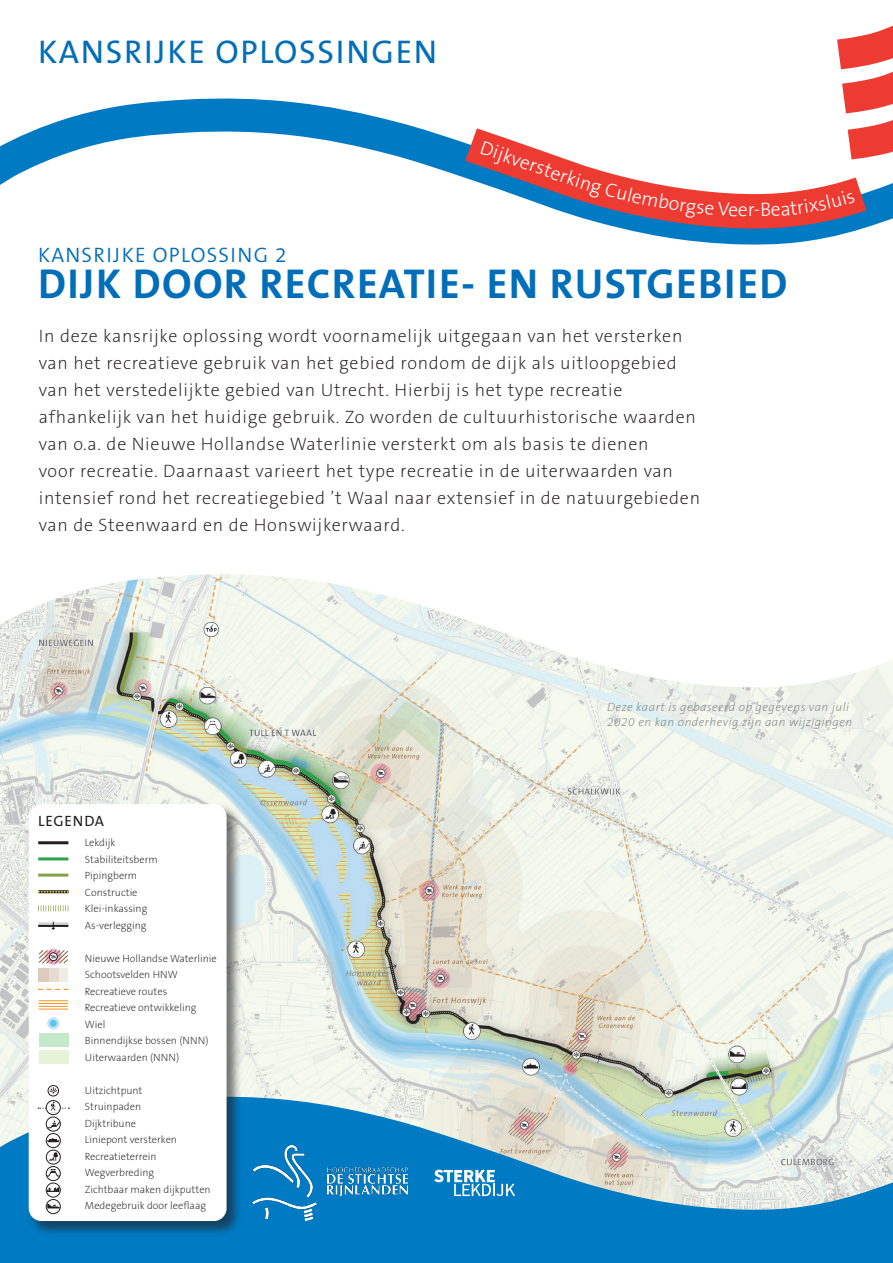
<style>
.page{position:relative;width:893px;height:1263px;background:#fff}
.page>*{position:absolute;margin:0;border:0;box-sizing:border-box;transform-origin:0 0}
.t1{font:700 42px "The Sans B7";letter-spacing:.03em;color:#006eb9}
.t2{font:33px "The Sans B5 Plain";letter-spacing:.05em;color:#006eb9}
.t3{font:300 21px "The Sans B4";letter-spacing:.06em;color:#006eb9}
.t4{font:300 19.5px "The Sans B3";color:#fff}
.t5{font:200 18px/27px "The Sans B2";letter-spacing:.04em;color:#231f20}
.t6{font:15px "The Sans B5 Plain";letter-spacing:.05em;color:#231f20}
.t7{font:italic 200 12px/15px "The Sans B2";letter-spacing:.04em;color:#808285}
.t8{font:200 10.5px/16.5px "The Sans B2";color:#231f20}
</style>
<div class="page">
<img style="left:0;top:688px;width:893px;height:407px">
<svg style="left:0;top:98px;width:437px;height:87px"></svg>
<svg style="left:0;top:574px;width:893px;height:114px"></svg>
<svg style="left:0;top:1095px;width:893px;height:168px;background:#5da6cc"></svg>
<svg style="left:837px;top:25px;width:56px;height:85px"></svg>
<svg style="left:437px;top:110px;width:456px;height:135px"></svg>
<div style="left:28px;top:803px;width:214px;height:433px;background:#231f20;opacity:.6"></div>
<div style="left:29px;top:804px;width:198px;height:417px;background:#fff;border-radius:13px"></div>
<svg style="left:47px;top:1017px;width:12px;height:12px"></svg>
<div style="left:50px;top:1020px;width:7px;height:7px;background:#5fc0e8;border-radius:50%"></div>
<div style="left:48px;top:1085px;width:11px;height:11px;border:1px solid #231f20;border-radius:50%"></div>
<svg style="left:49px;top:1087px;width:8px;height:6px"></svg>
<svg style="left:39px;top:1000px;width:29px;height:10px"></svg>
<div style="left:46px;top:1100px;width:14px;height:15px;background:#bdbcbc;border-radius:50%"></div>
<div style="left:46px;top:1100px;width:15px;height:15px;border:1px solid #231f20;border-radius:50%"></div>
<svg style="left:46px;top:1133px;width:14px;height:14px"></svg>
<div style="left:46px;top:1133px;width:15px;height:15px;border:1px solid #231f20;border-radius:50%"></div>
<svg style="left:47px;top:1138px;width:13px;height:4px"></svg>
<div style="left:46px;top:1166px;width:15px;height:15px;border:1px solid #231f20;border-radius:50%"></div>
<svg style="left:45px;top:1149px;width:16px;height:27px"></svg>
<div style="left:46px;top:1183px;width:15px;height:14px;border:1px solid #231f20;border-radius:50%"></div>
<svg style="left:47px;top:1187px;width:12px;height:5px"></svg>
<svg style="left:46px;top:1199px;width:14px;height:14px"></svg>
<div style="left:46px;top:1199px;width:15px;height:15px;border:1px solid #231f20;border-radius:50%"></div>
<svg style="left:47px;top:1204px;width:13px;height:4px"></svg>
<svg style="left:38px;top:1102px;width:31px;height:30px"></svg>
<svg style="left:38px;top:989px;width:30px;height:1px"></svg>
<svg style="left:38px;top:949px;width:30px;height:15px"></svg>
<div style="left:39px;top:968px;width:29px;height:13px;background:#f2ece7"></div>
<div style="left:39px;top:968px;width:20px;height:13px;background:#e6dbd2"></div>
<div style="left:39px;top:968px;width:10px;height:13px;background:#dcccc0"></div>
<hr style="left:38px;top:857px;width:30px;height:3px;background:#29a449">
<hr style="left:38px;top:841px;width:30px;height:3px;background:#231f20">
<hr style="left:38px;top:873px;width:30px;height:3px;background:#88a249">
<hr style="left:38px;top:890px;width:31px;height:3px;background:#231f20">
<hr style="left:38px;top:925px;width:30px;height:2px;background:#231f20">
<hr style="left:38px;top:922px;width:31px;height:3px;background:#d1d2d4">
<svg style="left:38px;top:905px;width:30px;height:6px"></svg>
<svg style="left:38px;top:891px;width:30px;height:1px"></svg>
<svg style="left:51px;top:922px;width:4px;height:8px"></svg>
<div style="left:39px;top:1050px;width:29px;height:13px;background:#e6f3d6"></div>
<div style="left:39px;top:1033px;width:30px;height:14px;background:#c4e8c9"></div>
<img style="left:253px;top:1145px;width:154px;height:75px">
<svg style="left:434px;top:1170px;width:81px;height:26px"></svg>
<svg style="left:480px;top:141px;width:42px;height:26px"></svg>
<svg style="left:560px;top:170px;width:194px;height:48px"></svg>
<div style="left:762px;top:191px;width:93px;height:25px;background:#ee3b32"></div>
<h2 class="t2" style="left:38px;top:35px;width:401px">KANSRIJKE OPLOSSINGEN</h2>
<p class="t4" style="left:524px;top:151px;width:44px;rotate:20deg">erste</p>
<p class="t4" style="left:754px;top:200px;width:8px">-</p>
<p class="t3" style="left:38px;top:244px;width:250px">KANSRIJKE OPLOSSING 2</p>
<h1 class="t1" style="left:38px;top:262px;width:751px">DIJK DOOR RECREATIE- EN RUSTGEBIED</h1>
<p class="t5" style="left:39px;top:323px;width:663px">In deze kansrijke oplossing wordt voornamelijk uitgegaan van het versterken van het recreatieve gebruik van het gebied rondom de dijk als uitloopgebied van het verstedelijkte gebied van Utrecht. Hierbij is het type recreatie afhankelijk van het huidige gebruik. Zo worden de cultuurhistorische waarden van o.a. de Nieuwe Hollandse Waterlinie versterkt om als basis te dienen<br>voor recreatie. Daarnaast varieert het type recreatie in de uiterwaarden van intensief rond het recreatiegebied ’t Waal naar extensief in de natuurgebieden van de Steenwaard en de Honswijkerwaard.</p>
<p class="t6" style="left:38px;top:813px;width:67px">LEGENDA</p>
<p class="t8" style="left:85px;top:835px;width:74px">Lekdijk<br>Stabiliteitsberm<br>Pipingberm<br>Constructie<br>Klei-inkassing<br>As-verlegging</p>
<p class="t8" style="left:85px;top:950px;width:133px">Nieuwe Hollandse Waterlinie<br>Schootsvelden HNW<br>Recreatieve routes<br>Recreatieve ontwikkeling<br>Wiel<br>Binnendijkse bossen (NNN)<br>Uiterwaarden (NNN)</p>
<p class="t8" style="left:85px;top:1082px;width:127px">Uitzichtpunt<br>Struinpaden<br>Dijktribune<br>Liniepont versterken<br>Recreatieterrein<br>Wegverbreding<br>Zichtbaar maken dijkputten<br>Medegebruik door leeflaag</p>
<p class="t7" style="left:607px;top:700px;width:247px">Deze kaart is gebaseerd op gegevens van juli<br>2020 en kan onderhevig zijn aan wijzigingen</p>
</div>
